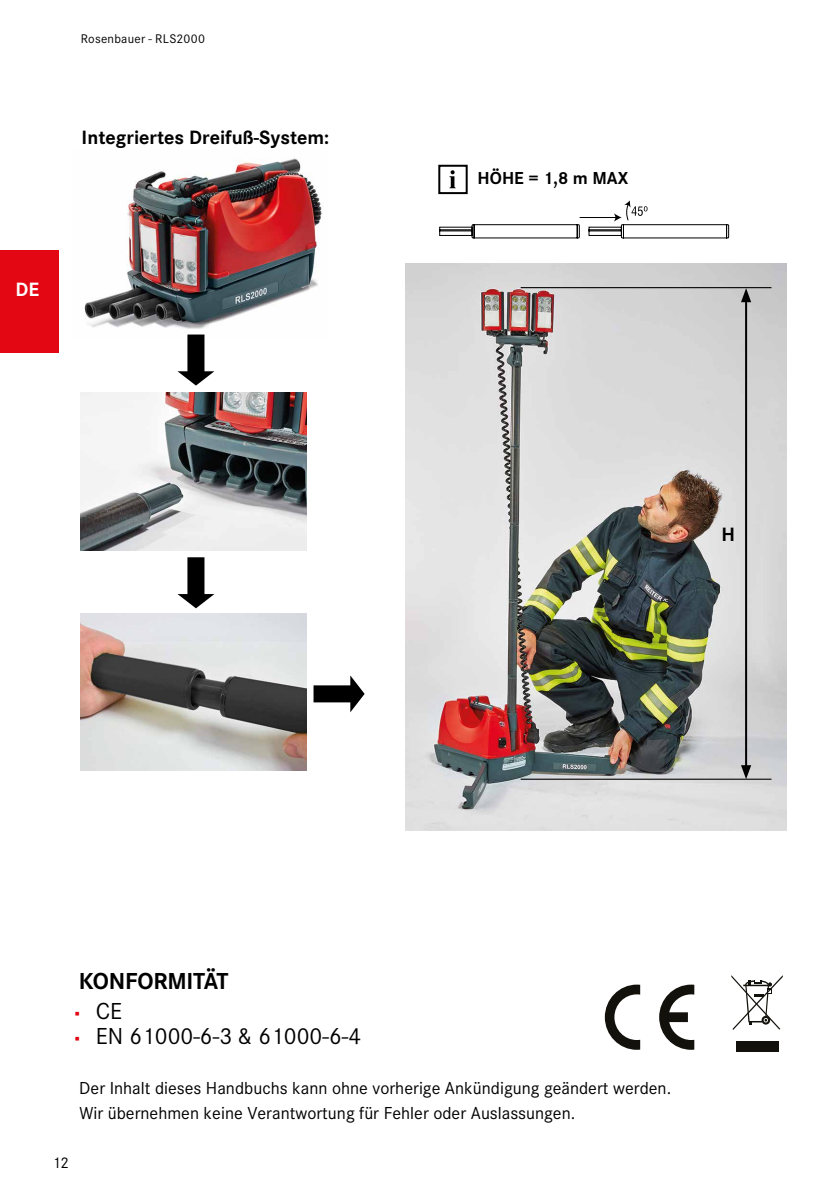
<style>
.page{position:relative;width:840px;height:1191px;background:#fff}
.page>*{position:absolute;margin:0;border:0;box-sizing:border-box;transform-origin:0 0}
.t1{font:24px "Corporate S Pro";color:#000}
.t2{font:700 24px "Corporate S Pro";letter-spacing:-.015em;color:#000}
.t3{font:700 20px "Corporate S Pro";color:#000}
.t4{font:700 20px "Corporate S Pro";color:#fff}
.t5{font:18px/25px "Corporate S Pro";color:#000}
.t6{font:700 18px "Corporate S Pro";color:#000}
.t7{font:16px "Corporate S Pro";color:#000}
.t8{font:13px "Corporate S Pro";letter-spacing:.02em;color:#000}
.s1{font-family:"Arial";font-weight:900;font-size:16px;color:#e30613}
</style>
<div class="page">
<svg style="left:449px;top:170px;width:6px;height:18px"></svg>
<div style="left:438px;top:165px;width:29px;height:29px;border:2px solid #000"></div>
<svg style="left:439px;top:200px;width:289px;height:38px"></svg>
<img style="left:405px;top:263px;width:381px;height:567px">
<img style="left:81px;top:393px;width:225px;height:157px">
<img style="left:81px;top:613px;width:225px;height:158px">
<hr style="left:744px;top:299px;width:2px;height:469px;background:#000">
<svg style="left:740px;top:288px;width:10px;height:14px"></svg>
<svg style="left:740px;top:765px;width:10px;height:13px"></svg>
<hr style="left:520px;top:287px;width:251px;height:1px;background:#000">
<hr style="left:520px;top:778px;width:251px;height:1px;background:#000">
<img style="left:84px;top:158px;width:238px;height:171px">
<svg style="left:177px;top:334px;width:37px;height:51px"></svg>
<svg style="left:177px;top:557px;width:37px;height:51px"></svg>
<svg style="left:313px;top:675px;width:51px;height:37px"></svg>
<div style="left:735px;top:1040px;width:43px;height:11px;background:#12110c"></div>
<svg style="left:731px;top:975px;width:51px;height:54px"></svg>
<svg style="left:659px;top:984px;width:35px;height:65px"></svg>
<svg style="left:604px;top:984px;width:35px;height:65px"></svg>
<div style="left:0;top:250px;width:58px;height:103px;background:#e30613"></div>
<p class="t8" style="left:81px;top:29px;width:126px">Rosenbauer - RLS2000</p>
<p class="t3" style="left:82px;top:122px;width:249px">Integriertes Dreifuß-System:</p>
<p class="t4" style="left:16px;top:273px;width:25px">DE</p>
<p class="t6" style="left:477px;top:164px;width:152px">HÖHE = 1,8 m MAX</p>
<p class="t3" style="left:721px;top:518px;width:15px">H</p>
<h1 class="t2" style="left:79px;top:962px;width:151px">KONFORMITÄT</h1>
<h1 class="t1" style="left:75px;top:994px;width:49px"><span class="s1">▪</span> CE</h1>
<h1 class="t1" style="left:75px;top:1019px;width:288px"><span class="s1">▪</span> EN 61000-6-3 &amp; 61000-6-4</h1>
<p class="t5" style="left:79px;top:1074px;width:593px">Der Inhalt dieses Handbuchs kann ohne vorherige Ankündigung geändert werden.<br>Wir übernehmen keine Verantwortung für Fehler oder Auslassungen.</p>
<p class="t7" style="left:52px;top:1150px;width:18px">12</p>
</div>
